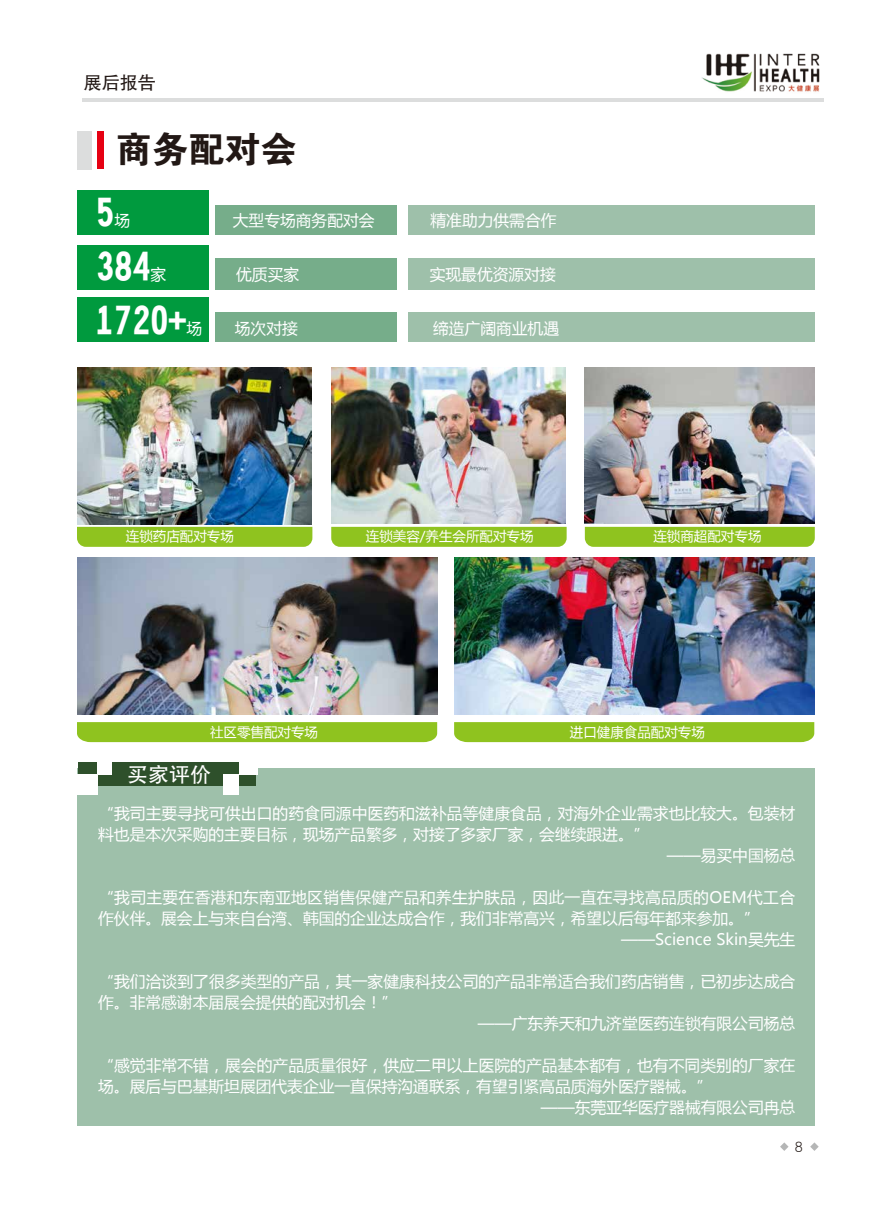
<style>
.page{position:relative;width:893px;height:1212px;background:#fff}
.page>*{position:absolute;margin:0;border:0;box-sizing:border-box;transform-origin:0 0}
.t1{font:36.3px "FZDHTJW GB1 0";color:#221815}
.t2{font:36px "Heiti EG Ultra GB";color:#fff}
.t3{font:21px "FZHTJW GB1 0";color:#fff}
.t4{font:18px "FZHTJW GB1 0";color:#221815}
.t5{font:15.75px "Microsoft Ya Hei";color:#fff}
.t6{font:15.75px "Microsoft Ya Hei";letter-spacing:.02em;color:#fff}
.t7{font:15.75px "DFP Yuan W3";color:#221815}
.t8{font:13.5px "Microsoft Ya Hei";color:#fff}
</style>
<div class="page">
<div style="left:77px;top:191px;width:131px;height:44px;background:#009a3e"></div>
<div style="left:77px;top:245px;width:131px;height:44px;background:#009a3e"></div>
<div style="left:77px;top:297px;width:131px;height:44px;background:#009a3e"></div>
<div style="left:215px;top:206px;width:181px;height:29px;background:#76ad8a"></div>
<div style="left:215px;top:258px;width:181px;height:31px;background:#76ad8a"></div>
<div style="left:215px;top:312px;width:181px;height:29px;background:#76ad8a"></div>
<div style="left:408px;top:206px;width:406px;height:29px;background:#9ec0aa"></div>
<div style="left:408px;top:258px;width:406px;height:31px;background:#9ec0aa"></div>
<div style="left:408px;top:312px;width:406px;height:29px;background:#9ec0aa"></div>
<div style="left:77px;top:131px;width:14px;height:38px;background:#dcdddd"></div>
<div style="left:97px;top:131px;width:7px;height:38px;background:#e60012"></div>
<img style="left:701px;top:53px;width:119px;height:39px">
<hr style="left:82px;top:98px;width:742px;height:4px;background:#dcdddd">
<svg style="left:780px;top:1142px;width:8px;height:9px"></svg>
<svg style="left:810px;top:1142px;width:9px;height:9px"></svg>
<img style="left:585px;top:367px;width:230px;height:157px">
<img style="left:331px;top:367px;width:235px;height:157px">
<img style="left:77px;top:367px;width:235px;height:157px">
<div style="left:77px;top:527px;width:235px;height:20px;background:#8fc31f"></div>
<div style="left:77px;top:722px;width:360px;height:20px;background:#8fc31f"></div>
<div style="left:454px;top:722px;width:360px;height:20px;background:#8fc31f"></div>
<div style="left:585px;top:527px;width:230px;height:20px;background:#8fc31f"></div>
<div style="left:331px;top:527px;width:236px;height:20px;background:#8fc31f"></div>
<div style="left:77px;top:768px;width:738px;height:357px;background:#9ec0aa"></div>
<img style="left:77px;top:557px;width:360px;height:157px">
<img style="left:454px;top:557px;width:360px;height:157px">
<div style="left:78px;top:762px;width:178px;height:24px;background:#2e502b"></div>
<div style="left:77px;top:775px;width:20px;height:20px;background:#fff"></div>
<div style="left:97px;top:755px;width:15px;height:20px;background:#fff"></div>
<div style="left:239px;top:755px;width:18px;height:20px;background:#fff"></div>
<div style="left:223px;top:775px;width:16px;height:20px;background:#fff"></div>
<p class="t4" style="left:84px;top:72px;width:74px">展后报告</p>
<h1 class="t1" style="left:116px;top:130px;width:183px">商务配对会</h1>
<h2 class="t2" style="left:97px;top:197px;width:19px">5</h2>
<p class="t5" style="left:115px;top:210px;width:17px">场</p>
<p class="t5" style="left:233px;top:210px;width:143px">大型专场商务配对会</p>
<p class="t5" style="left:431px;top:210px;width:127px">精准助力供需合作</p>
<h2 class="t2" style="left:97px;top:251px;width:55px">384</h2>
<p class="t5" style="left:151px;top:264px;width:17px">家</p>
<p class="t5" style="left:236px;top:264px;width:64px">优质买家</p>
<p class="t5" style="left:430px;top:264px;width:127px">实现最优资源对接</p>
<h2 class="t2" style="left:97px;top:305px;width:91px">1720+</h2>
<p class="t5" style="left:187px;top:318px;width:17px">场</p>
<p class="t5" style="left:235px;top:318px;width:64px">场次对接</p>
<p class="t5" style="left:433px;top:318px;width:127px">缔造广阔商业机遇</p>
<p class="t8" style="left:126px;top:527px;width:110px">连锁药店配对专场</p>
<p class="t8" style="left:366px;top:527px;width:169px">连锁美容/养生会所配对专场</p>
<p class="t8" style="left:653px;top:527px;width:109px">连锁商超配对专场</p>
<p class="t8" style="left:210px;top:723px;width:109px">社区零售配对专场</p>
<p class="t8" style="left:570px;top:723px;width:137px">进口健康食品配对专场</p>
<h3 class="t3" style="left:127px;top:763px;width:85px">买家评价</h3>
<p class="t5" style="left:98px;top:803px;width:699px">“我司主要寻找可供出口的药食同源中医药和滋补品等健康食品，对海外企业需求也比较大。包装材</p>
<p class="t5" style="left:98px;top:824px;width:553px">料也是本次采购的主要目标，现场产品繁多，对接了多家厂家，会继续跟进。”</p>
<p class="t5" style="left:667px;top:845px;width:130px">——易买中国杨总</p>
<p class="t6" style="left:98px;top:887px;width:698px">“我司主要在香港和东南亚地区销售保健产品和养生护肤品，因此一直在寻找高品质的OEM代工合</p>
<p class="t5" style="left:98px;top:908px;width:663px">作伙伴。展会上与来自台湾、韩国的企业达成合作，我们非常高兴，希望以后每年都来参加。”</p>
<p class="t5" style="left:621px;top:929px;width:176px">——Science Skin吴先生</p>
<p class="t5" style="left:98px;top:971px;width:699px">“我们洽谈到了很多类型的产品，其一家健康科技公司的产品非常适合我们药店销售，已初步达成合</p>
<p class="t5" style="left:98px;top:992px;width:301px">作。非常感谢本届展会提供的配对机会！”</p>
<p class="t5" style="left:478px;top:1013px;width:319px">——广东养天和九济堂医药连锁有限公司杨总</p>
<p class="t5" style="left:98px;top:1055px;width:699px">“感觉非常不错，展会的产品质量很好，供应二甲以上医院的产品基本都有，也有不同类别的厂家在</p>
<p class="t5" style="left:98px;top:1076px;width:616px">场。展后与巴基斯坦展团代表企业一直保持沟通联系，有望引紧高品质海外医疗器械。”</p>
<p class="t5" style="left:541px;top:1097px;width:256px">——东莞亚华医疗器械有限公司冉总</p>
<p class="t7" style="left:794px;top:1138px;width:10px">8</p>
</div>
